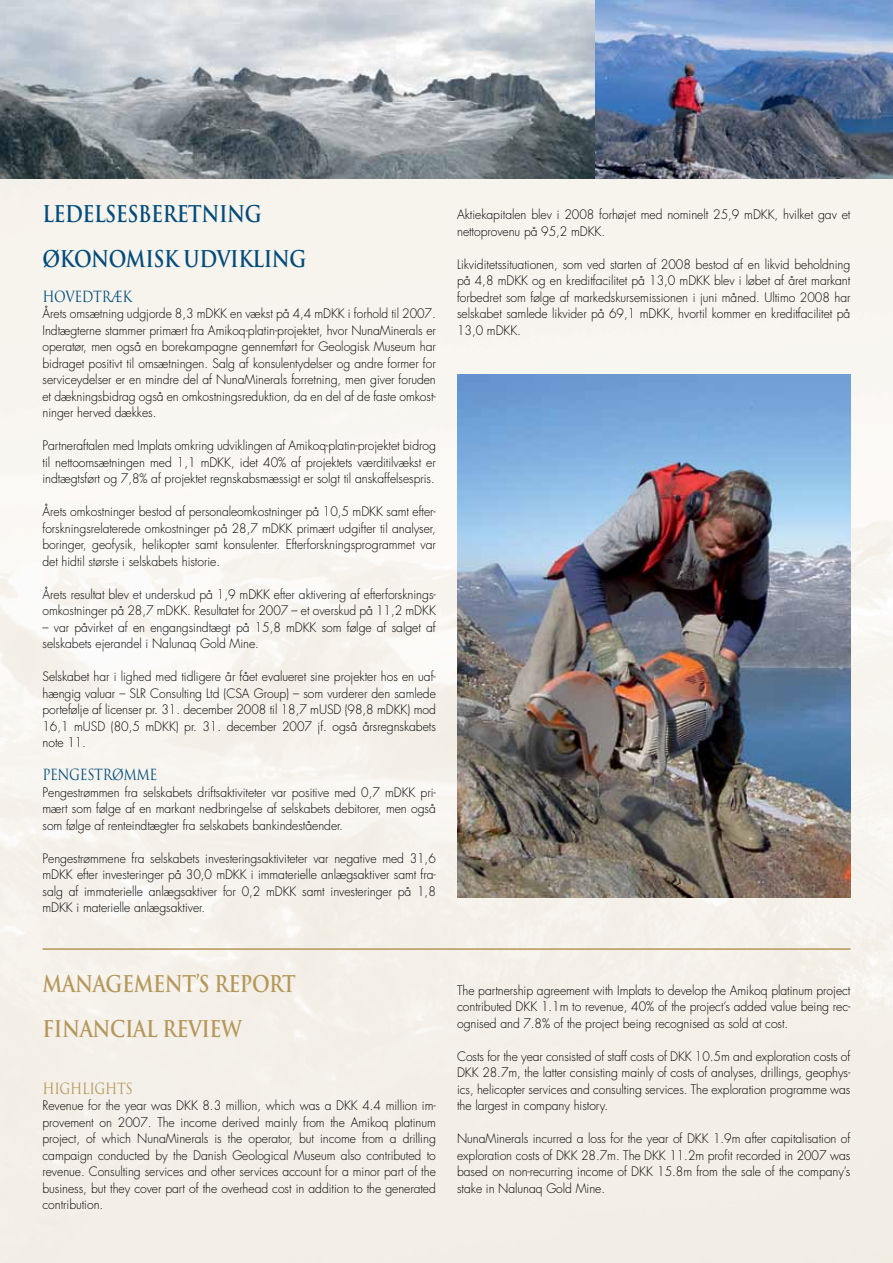
<style>
.page{position:relative;width:893px;height:1263px;background:#fff}
.page>*{position:absolute;margin:0;border:0;box-sizing:border-box;transform-origin:0 0}
.t1{font:700 22.5px/45px "Trajan";letter-spacing:-.025em;color:#004b7a;scale:.85 1}
.t2{font:700 22.5px/45px "Trajan";letter-spacing:-.025em;color:#b4975a;scale:.85 1}
.t3{font:15px "Trajan Pro";letter-spacing:-.025em;color:#004b7a;scale:.85 1}
.t4{font:15px "Trajan Pro";letter-spacing:-.025em;color:#b4975a;scale:.85 1}
.t5{font:300 12.75px/16.5px "Futura Std";letter-spacing:-.005em;color:#000;text-align:justify;scale:.95 1}
</style>
<div class="page">
<div style="left:0;top:179px;width:893px;height:1084px;background:#f7f3ed"></div>
<img style="left:0;top:0;width:893px;height:179px">
<hr style="left:43px;top:948px;width:807px;height:2px;background:#b4975a">
<img style="left:457px;top:374px;width:393px;height:523px">
<h1 class="t1" style="left:43px;top:191px;width:312px">LEDELSESBERETNING<br>ØKONOMISK UDVIKLING</h1>
<p class="t3" style="left:43px;top:287px;width:107px">HOVEDTRÆK</p>
<p class="t5" style="left:43px;top:305px;width:416px">Årets omsætning udgjorde 8,3 mDKK en vækst på 4,4 mDKK i forhold til 2007.<br>Indtægterne stammer primært fra Amikoq-platin-projektet, hvor NunaMinerals er operatør, men også en borekampagne gennemført for Geologisk Museum har bidraget positivt til omsætningen. Salg af konsulentydelser og andre former for serviceydelser er en mindre del af NunaMinerals forretning, men giver foruden et dækningsbidrag også en omkostningsreduktion, da en del af de faste omkost&shy;ninger herved dækkes.</p>
<p class="t5" style="left:43px;top:437px;width:416px">Partneraftalen med Implats omkring udviklingen af Amikoq-platin-projektet bidrog til nettoomsætningen med 1,1 mDKK, idet 40% af projektets værditilvækst er indtægtsført og 7,8% af projektet regnskabsmæssigt er solgt til anskaffelsespris.</p>
<p class="t5" style="left:43px;top:503px;width:416px">Årets omkostninger bestod af personaleomkostninger på 10,5 mDKK samt efter&shy;forskningsrelaterede omkostninger på 28,7 mDKK primært udgifter til analyser, boringer, geofysik, helikopter samt konsulenter. Efterforskningsprogrammet var det hidtil største i selskabets historie.</p>
<p class="t5" style="left:43px;top:586px;width:416px">Årets resultat blev et underskud på 1,9 mDKK efter aktivering af efterforsknings&shy;omkostninger på 28,7 mDKK. Resultatet for 2007 – et overskud på 11,2 mDKK</p>
<p class="t5" style="left:43px;top:619px;width:415px">– var påvirket af en engangsindtægt på 15,8 mDKK som følge af salget af selskabets ejerandel i Nalunaq Gold Mine.</p>
<p class="t5" style="left:43px;top:668px;width:416px">Selskabet har i lighed med tidligere år fået evalueret sine projekter hos en uaf&shy;hængig valuar – SLR Consulting Ltd (CSA Group) – som vurderer den samlede portefølje af licenser pr. 31. december 2008 til 18,7 mUSD (98,8 mDKK) mod 16,1 mUSD (80,5 mDKK) pr. 31. december 2007 jf. også årsregnskabets note 11.</p>
<p class="t3" style="left:43px;top:765px;width:137px">PENGESTRØMME</p>
<p class="t5" style="left:43px;top:784px;width:416px">Pengestrømmen fra selskabets driftsaktiviteter var positive med 0,7 mDKK pri&shy;mært som følge af en markant nedbringelse af selskabets debitorer, men også som følge af renteindtægter fra selskabets bankindeståender.</p>
<p class="t5" style="left:43px;top:850px;width:416px">Pengestrømmene fra selskabets investeringsaktiviteter var negative med 31,6 mDKK efter investeringer på 30,0 mDKK i immaterielle anlægsaktiver samt fra&shy;salg af immaterielle anlægsaktiver for 0,2 mDKK samt investeringer på 1,8 mDKK i materielle anlægsaktiver.</p>
<p class="t5" style="left:457px;top:206px;width:416px">Aktiekapitalen blev i 2008 forhøjet med nominelt 25,9 mDKK, hvilket gav et nettoprovenu på 95,2 mDKK.</p>
<p class="t5" style="left:457px;top:256px;width:416px">Likviditetssituationen, som ved starten af 2008 bestod af en likvid beholdning på 4,8 mDKK og en kreditfacilitet på 13,0 mDKK blev i løbet af året markant forbedret som følge af markedskursemissionen i juni måned. Ultimo 2008 har selskabet samlede likvider på 69,1 mDKK, hvortil kommer en kreditfacilitet på 13,0 mDKK.</p>
<h1 class="t2" style="left:43px;top:961px;width:300px">MANAGEMENT’S REPORT<br>FINANCIAL REVIEW</h1>
<p class="t4" style="left:43px;top:1079px;width:108px">H IGHLIGHTS</p>
<p class="t5" style="left:43px;top:1097px;width:416px">Revenue for the year was DKK 8.3 million, which was a DKK 4.4 million im&shy;provement on 2007. The income derived mainly from the Amikoq platinum project, of which NunaMinerals is the operator, but income from a drilling campaign conducted by the Danish Geological Museum also contributed to revenue. Consulting services and other services account for a minor part of the business, but they cover part of the overhead cost in addition to the generated contribution.</p>
<p class="t5" style="left:457px;top:982px;width:416px">The partnership agreement with Implats to develop the Amikoq platinum project contributed DKK 1.1m to revenue, 40% of the project’s added value being rec&shy;ognised and 7.8% of the project being recognised as sold at cost.</p>
<p class="t5" style="left:457px;top:1048px;width:416px">Costs for the year consisted of staff costs of DKK 10.5m and exploration costs of DKK 28.7m, the latter consisting mainly of costs of analyses, drillings, geophys&shy;ics, helicopter services and consulting services. The exploration programme was the largest in company history.</p>
<p class="t5" style="left:457px;top:1130px;width:416px">NunaMinerals incurred a loss for the year of DKK 1.9m after capitalisation of exploration costs of DKK 28.7m. The DKK 11.2m profit recorded in 2007 was based on non-recurring income of DKK 15.8m from the sale of the company’s stake in Nalunaq Gold Mine.</p>
</div>
